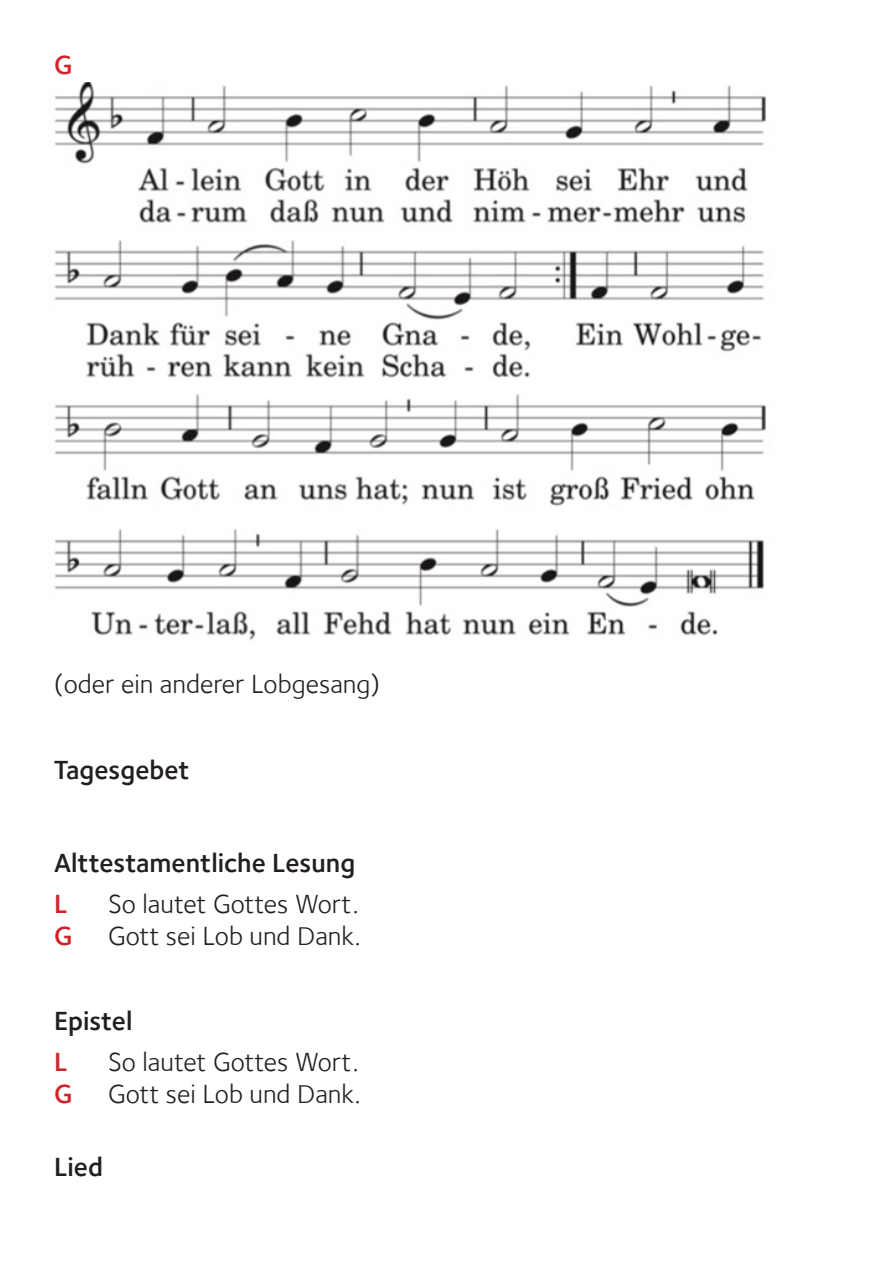
<style>
.page{position:relative;width:893px;height:1263px;background:#fff}
.page>*{position:absolute;margin:0;border:0;box-sizing:border-box;transform-origin:0 0}
.t1{font:27px "Foundry Sterling Book OSF";color:#231f20}
.t2{font:27px "Foundry Sterling Demi OSF";color:#231f20}
.t3{font:27px "Foundry Sterling";color:#231f20}
.t4{font:27px "Foundry Sterling Demi OSF";color:#d1232a}
</style>
<div class="page">
<img style="left:54px;top:83px;width:712px;height:557px">
<p class="t4" style="left:54px;top:48px;width:20px">G</p>
<p class="t3" style="left:54px;top:668px;width:328px">(oder ein anderer Lobgesang)</p>
<p class="t2" style="left:54px;top:754px;width:137px">Tagesgebet</p>
<p class="t2" style="left:54px;top:847px;width:303px">Alttestamentliche Lesung</p>
<p class="t4" style="left:54px;top:888px;width:15px">L</p>
<p class="t1" style="left:108px;top:888px;width:252px">So lautet Gottes Wort.</p>
<p class="t4" style="left:54px;top:920px;width:20px">G</p>
<p class="t1" style="left:108px;top:921px;width:254px">Gott sei Lob und Dank.</p>
<p class="t2" style="left:54px;top:1005px;width:80px">Epistel</p>
<p class="t4" style="left:54px;top:1046px;width:15px">L</p>
<p class="t1" style="left:108px;top:1046px;width:252px">So lautet Gottes Wort.</p>
<p class="t4" style="left:54px;top:1078px;width:20px">G</p>
<p class="t1" style="left:108px;top:1079px;width:254px">Gott sei Lob und Dank.</p>
<p class="t2" style="left:54px;top:1151px;width:51px">Lied</p>
</div>
